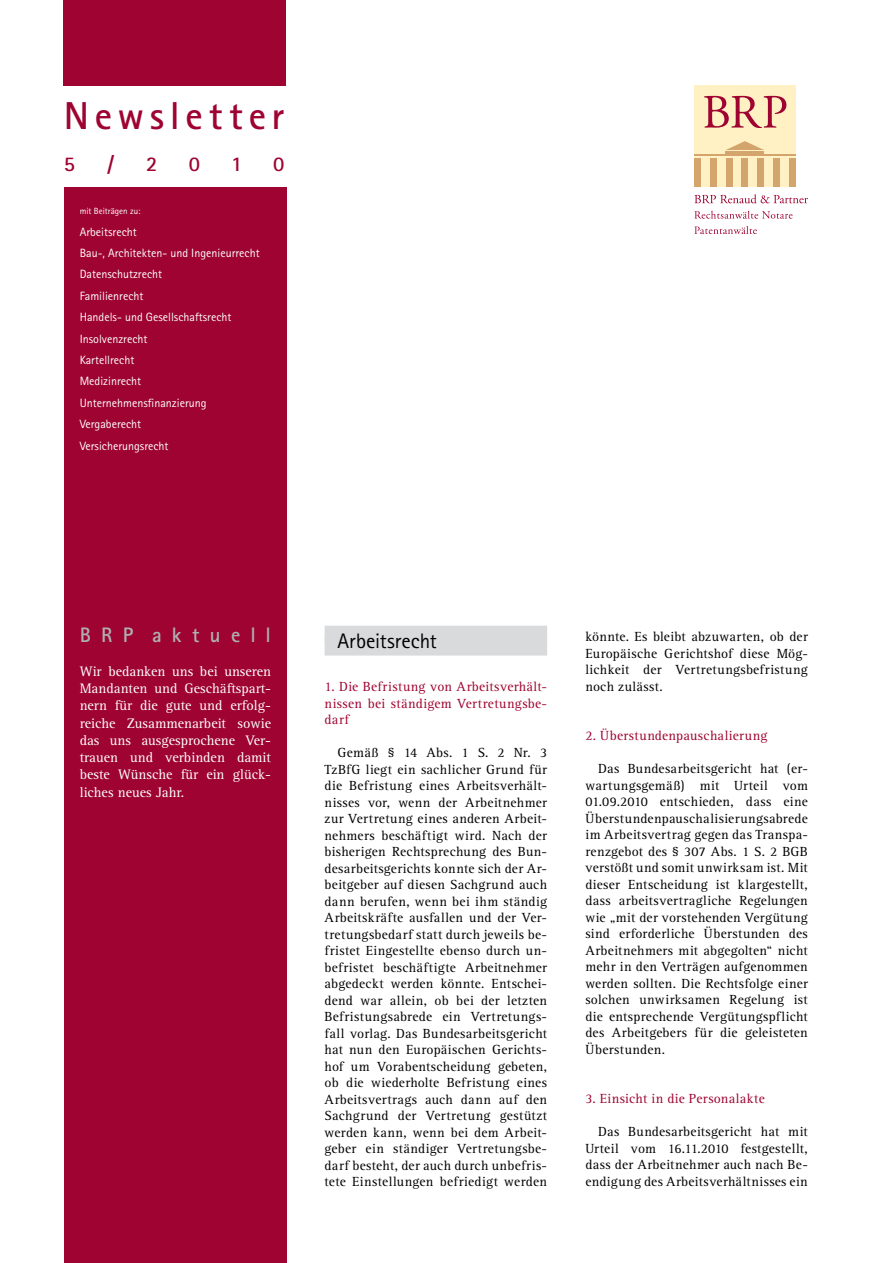
<style>
.page{position:relative;width:893px;height:1263px;background:#fff}
.page>*{position:absolute;margin:0;border:0;box-sizing:border-box;transform-origin:0 0}
.t1{font:700 39px "Rotis Sans Serif";letter-spacing:.145em;color:#9e0331}
.t2{font:21px "Rotis Sans Serif";color:#000}
.t3{font:700 21px "Rotis Sans Serif";letter-spacing:.485em;color:#afb0b2}
.t4{font:700 21px "Rotis Sans Serif";color:#9e0331}
.t5{font:14.25px/17.2px "Rotis Serif";color:#fff;text-align:justify}
.t6{font:13.65px/16.5px "Rotis Serif";letter-spacing:.025em;color:#000;text-align:justify}
.t7{font:13.65px/16.5px "Rotis Serif";letter-spacing:.025em;color:#9e0331;text-align:justify}
.t8{font:12px/21.5px "Rotis Sans Serif";color:#fff}
.t9{font:9px "Rotis Sans Serif";color:#fff}
</style>
<div class="page">
<div style="left:64px;top:187px;width:222px;height:1076px;background:#9e0331"></div>
<div style="left:64px;top:0;width:222px;height:85px;background:#9e0331"></div>
<div style="left:325px;top:626px;width:222px;height:16px;background:#d9dadb"></div>
<div style="left:325px;top:637px;width:222px;height:18px;background:#d9dadb"></div>
<div style="left:694px;top:85px;width:102px;height:102px;background:#fff1c3"></div>
<div style="left:726px;top:151px;width:38px;height:5px;background:#d3a56d"></div>
<svg style="left:726px;top:141px;width:38px;height:9px"></svg>
<div style="left:726px;top:158px;width:6px;height:29px;background:#d3a56d"></div>
<div style="left:757px;top:158px;width:7px;height:29px;background:#d3a56d"></div>
<div style="left:741px;top:158px;width:7px;height:29px;background:#d3a56d"></div>
<div style="left:773px;top:158px;width:7px;height:29px;background:#d3a56d"></div>
<div style="left:789px;top:158px;width:7px;height:29px;background:#d3a56d"></div>
<div style="left:710px;top:158px;width:7px;height:29px;background:#d3a56d"></div>
<div style="left:694px;top:158px;width:7px;height:29px;background:#d3a56d"></div>
<hr style="left:694px;top:155px;width:102px;height:1px;background:#d3a56d">
<svg style="left:704px;top:96px;width:82px;height:32px"></svg>
<svg style="left:694px;top:194px;width:114px;height:9px"></svg>
<svg style="left:694px;top:211px;width:98px;height:8px"></svg>
<svg style="left:694px;top:226px;width:63px;height:8px"></svg>
<h1 class="t1" style="left:64px;top:91px;width:222px">Newsletter</h1>
<h2 class="t4" style="left:64px;top:151px;width:13px">5</h2>
<h2 class="t4" style="left:108px;top:151px;width:8px">/</h2>
<h2 class="t4" style="left:146px;top:151px;width:13px">2</h2>
<h2 class="t4" style="left:189px;top:151px;width:13px">0</h2>
<h2 class="t4" style="left:231px;top:151px;width:13px">1</h2>
<h2 class="t4" style="left:273px;top:151px;width:13px">0</h2>
<p class="t9" style="left:80px;top:206px;width:62px">mit Beiträgen zu:</p>
<p class="t8" style="left:80px;top:221px;width:181px">Arbeitsrecht<br>Bau-, Architekten- und Ingenieurrecht<br>Datenschutzrecht<br>Familienrecht<br>Handels- und Gesellschaftsrecht<br>Insolvenzrecht<br>Kartellrecht<br>Medizinrecht<br>Unternehmensfinanzierung<br>Vergaberecht<br>Versicherungsrecht</p>
<h2 class="t3" style="left:80px;top:622px;width:193px">BRP aktuell</h2>
<p class="t5" style="left:80px;top:663px;width:193px">Wir bedanken uns bei unseren Mandanten und Geschäftspart&shy;nern für die gute und erfolg&shy;reiche Zusammenarbeit sowie das uns ausgesprochene Ver&shy;trauen und verbinden damit beste Wünsche für ein glück&shy;liches neues Jahr.</p>
<h2 class="t2" style="left:337px;top:628px;width:101px">Arbeitsrecht</h2>
<p class="t7" style="left:325px;top:679px;width:224px">1. Die Befristung von Arbeitsverhält&shy;nissen bei ständigem Vertretungsbe&shy;darf</p>
<p class="t6" style="left:325px;top:745px;width:224px;text-indent:13px">Gemäß § 14 Abs. 1 S. 2 Nr. 3<br>TzBfG liegt ein sachlicher Grund für die Befristung eines Arbeitsverhält&shy;nisses vor, wenn der Arbeitnehmer zur Vertretung eines anderen Arbeit&shy;nehmers beschäftigt wird. Nach der bisherigen Rechtsprechung des Bun&shy;desarbeitsgerichts konnte sich der Ar&shy;beitgeber auf diesen Sachgrund auch dann berufen, wenn bei ihm ständig Arbeitskräfte ausfallen und der Ver&shy;tretungsbedarf statt durch jeweils be&shy;fristet Eingestellte ebenso durch un&shy;befristet beschäftigte Arbeitnehmer abgedeckt werden könnte. Entschei&shy;dend war allein, ob bei der letzten Befristungsabrede ein Vertretungs&shy;fall vorlag. Das Bundesarbeitsgericht hat nun den Europäischen Gerichts&shy;hof um Vorabentscheidung gebeten, ob die wiederholte Befristung eines Arbeitsvertrags auch dann auf den Sachgrund der Vertretung gestützt werden kann, wenn bei dem Arbeit&shy;geber ein ständiger Vertretungsbe&shy;darf besteht, der auch durch unbefris&shy;tete Einstellungen befriedigt werden</p>
<p class="t6" style="left:585px;top:629px;width:224px">könnte. Es bleibt abzuwarten, ob der Europäische Gerichtshof diese Mög&shy;lichkeit der Vertretungsbefristung noch zulässt.</p>
<p class="t7" style="left:585px;top:728px;width:184px">2. Überstundenpauschalierung</p>
<p class="t6" style="left:585px;top:761px;width:224px;text-indent:13px">Das Bundesarbeitsgericht hat (er&shy;wartungsgemäß) mit Urteil vom 01.09.2010 entschieden, dass eine Überstundenpauschalisierungsabrede im Arbeitsvertrag gegen das Transpa&shy;renzgebot des § 307 Abs. 1 S. 2 BGB verstößt und somit unwirksam ist. Mit dieser Entscheidung ist klargestellt, dass arbeitsvertragliche Regelungen wie „mit der vorstehenden Vergütung sind erforderliche Überstunden des Arbeitnehmers mit abgegolten“ nicht mehr in den Verträgen aufgenommen werden sollten. Die Rechtsfolge einer solchen unwirksamen Regelung ist die entsprechende Vergütungspflicht des Arbeitgebers für die geleisteten Überstunden.</p>
<p class="t7" style="left:585px;top:1091px;width:181px">3. Einsicht in die Personalakte</p>
<p class="t6" style="left:585px;top:1124px;width:224px;text-indent:13px">Das Bundesarbeitsgericht hat mit Urteil vom 16.11.2010 festgestellt, dass der Arbeitnehmer auch nach Be&shy;endigung des Arbeitsverhältnisses ein</p>
</div>
